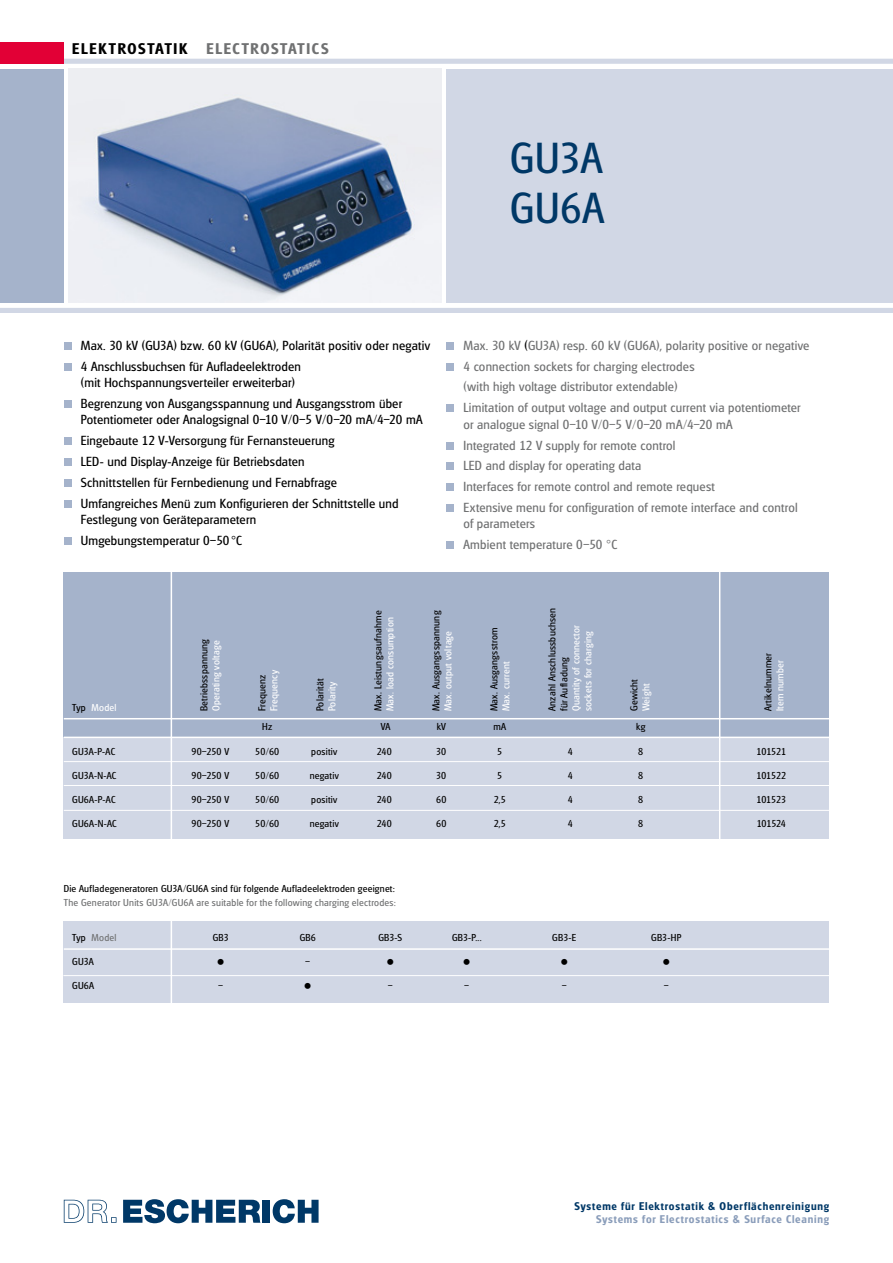
<style>
.page{position:relative;width:893px;height:1263px;background:#fff}
.page>*{position:absolute;margin:0;border:0;box-sizing:border-box;transform-origin:0 0}
.t1{font:42px/50.4px "Glasgow Serial";letter-spacing:.01em;color:#003867}
.t2{font:700 15px "Glasgow Serial";letter-spacing:.275em;color:#707172}
.t3{font:700 15px "Glasgow Serial";letter-spacing:.255em;color:#000}
.t4{font:12.75px/20.7px "Glasgow Serial";letter-spacing:.015em;color:#000}
.t5{font:12.75px/20.7px "Glasgow Serial";letter-spacing:.015em;color:#707172}
.t6{font:700 10.8px "Glasgow Serial";letter-spacing:.075em;color:#003867}
.t7{font:700 10.8px "Glasgow Serial";letter-spacing:.075em;color:#8a9dba}
.t8{font:9.75px/12px "Glasgow Serial";letter-spacing:.025em;color:#000}
.t9{font:9.75px/12px "Glasgow Serial";letter-spacing:.025em;color:#fff}
.t10{font:9.75px "Glasgow Serial";letter-spacing:.025em;color:#707172}
.s1{color:#000}
</style>
<div class="page">
<div style="left:0;top:69px;width:64px;height:234px;background:#a5b3cb"></div>
<div style="left:446px;top:69px;width:447px;height:234px;background:#d1d7e5"></div>
<div style="left:0;top:308px;width:893px;height:5px;background:#d1d7e5"></div>
<div style="left:0;top:59px;width:893px;height:5px;background:#d1d7e5"></div>
<div style="left:0;top:43px;width:64px;height:21px;background:#e20036"></div>
<svg style="left:64px;top:1200px;width:53px;height:23px"></svg>
<svg style="left:123px;top:1199px;width:137px;height:24px"></svg>
<div style="left:263px;top:1200px;width:7px;height:23px;background:#003867"></div>
<svg style="left:273px;top:1199px;width:46px;height:24px"></svg>
<img style="left:69px;top:69px;width:372px;height:234px">
<div style="left:446px;top:342px;width:8px;height:8px;background:#a5b3cb"></div>
<div style="left:446px;top:363px;width:8px;height:8px;background:#a5b3cb"></div>
<div style="left:446px;top:405px;width:8px;height:7px;background:#a5b3cb"></div>
<div style="left:446px;top:442px;width:8px;height:7px;background:#a5b3cb"></div>
<div style="left:446px;top:463px;width:8px;height:7px;background:#a5b3cb"></div>
<div style="left:446px;top:483px;width:8px;height:8px;background:#a5b3cb"></div>
<div style="left:446px;top:504px;width:8px;height:8px;background:#a5b3cb"></div>
<div style="left:446px;top:541px;width:8px;height:8px;background:#a5b3cb"></div>
<div style="left:64px;top:342px;width:7px;height:8px;background:#a5b3cb"></div>
<div style="left:64px;top:363px;width:7px;height:8px;background:#a5b3cb"></div>
<div style="left:64px;top:400px;width:7px;height:8px;background:#a5b3cb"></div>
<div style="left:64px;top:438px;width:7px;height:7px;background:#a5b3cb"></div>
<div style="left:64px;top:458px;width:7px;height:8px;background:#a5b3cb"></div>
<div style="left:64px;top:479px;width:7px;height:8px;background:#a5b3cb"></div>
<div style="left:64px;top:500px;width:7px;height:7px;background:#a5b3cb"></div>
<div style="left:64px;top:537px;width:7px;height:8px;background:#a5b3cb"></div>
<div style="left:64px;top:572px;width:765px;height:146px;background:#a5b3cb"></div>
<div style="left:64px;top:718px;width:765px;height:20px;background:#a5b3cb"></div>
<div style="left:64px;top:737px;width:765px;height:102px;background:#d1d7e5"></div>
<hr style="left:64px;top:718px;width:767px;height:1px;background:#fff">
<hr style="left:64px;top:737px;width:767px;height:1px;background:#fff">
<hr style="left:64px;top:761px;width:767px;height:1px;background:#fff">
<hr style="left:64px;top:785px;width:767px;height:1px;background:#fff">
<hr style="left:64px;top:810px;width:767px;height:1px;background:#fff">
<hr style="left:171px;top:571px;width:1px;height:283px;background:#fff">
<hr style="left:719px;top:571px;width:1px;height:283px;background:#fff">
<div style="left:64px;top:922px;width:765px;height:81px;background:#d1d7e5"></div>
<hr style="left:64px;top:948px;width:767px;height:2px;background:#fff">
<hr style="left:171px;top:914px;width:1px;height:94px;background:#fff">
<hr style="left:63px;top:975px;width:768px;height:1px;background:#fff">
<p class="t3" style="left:72px;top:39px;width:116px">elektrostatik</p>
<p class="t2" style="left:206px;top:39px;width:124px">electrostatics</p>
<h1 class="t1" style="left:510px;top:132px;width:95px">GU3A<br>GU6A</h1>
<p class="t4" style="left:81px;top:335px;width:351px">Max. 30 kV (GU3A) bzw. 60 kV (GU6A), Polarität positiv oder negativ<br>4 Anschlussbuchsen für Aufladeelektroden</p>
<p class="t4" style="left:81px;top:372px;width:323px">(mit Hochspannungsverteiler erweiterbar)<br>Begrenzung von Ausgangsspannung und Ausgangsstrom über</p>
<p class="t4" style="left:81px;top:409px;width:343px">Potentiometer oder Analogsignal 0–10 V/0–5 V/0–20 mA/4–20 mA Eingebaute 12 V-Versorgung für Fernansteuerung<br>LED- und Display-Anzeige für Betriebsdaten<br>Schnittstellen für Fernbedienung und Fernabfrage<br>Umfangreiches Menü zum Konfigurieren der Schnittstelle und</p>
<p class="t4" style="left:81px;top:509px;width:177px">Festlegung von Geräteparametern<br>Umgebungstemperatur 0–50 C</p>
<p class="t5" style="left:463px;top:335px;width:347px">Max. 30 kV <span class="s1">(</span>GU3A) resp. 60 kV (GU6A), polarity positive or negative 4 connection sockets for charging electrodes<br>(with high voltage distributor extendable)<br>Limitation of output voltage and output current via potentiometer</p>
<p class="t5" style="left:463px;top:414px;width:336px">or analogue signal 0–10 V/0–5 V/0–20 mA/4–20 mA<br>Integrated 12 V supply for remote control<br>LED and display for operating data<br>Interfaces for remote control and remote request<br>Extensive menu for configuration of remote interface and control</p>
<p class="t5" style="left:463px;top:513px;width:155px">of parameters<br>Ambient temperature 0–50 C</p>
<p class="t9" style="left:72px;top:702px;width:46px"><span class="s1">Typ</span> Model</p>
<p class="t8" style="left:198px;top:711px;width:74px;rotate:-90deg">Betriebsspannung</p>
<p class="t9" style="left:210px;top:711px;width:72px;rotate:-90deg">Operating voltage</p>
<p class="t8" style="left:256px;top:711px;width:38px;rotate:-90deg">Frequenz</p>
<p class="t9" style="left:268px;top:711px;width:43px;rotate:-90deg">Frequency</p>
<p class="t8" style="left:314px;top:711px;width:34px;rotate:-90deg">Polarität</p>
<p class="t9" style="left:326px;top:711px;width:31px;rotate:-90deg">Polarity</p>
<p class="t8" style="left:372px;top:711px;width:102px;rotate:-90deg">Max. Leistungsaufnahme</p>
<p class="t9" style="left:384px;top:711px;width:95px;rotate:-90deg">Max. load consumption</p>
<p class="t8" style="left:430px;top:711px;width:102px;rotate:-90deg">Max. Ausgangsspannung</p>
<p class="t9" style="left:442px;top:711px;width:82px;rotate:-90deg">Max. output voltage</p>
<p class="t8" style="left:488px;top:711px;width:85px;rotate:-90deg">Max. Ausgangsstrom</p>
<p class="t9" style="left:500px;top:711px;width:51px;rotate:-90deg">Max. current</p>
<p class="t8" style="left:546px;top:711px;width:105px;rotate:-90deg">Anzahl Anschlussbuchsen für Aufladung</p>
<p class="t9" style="left:570px;top:711px;width:88px;rotate:-90deg">Quantity of connector sockets for charging</p>
<p class="t8" style="left:628px;top:711px;width:34px;rotate:-90deg">Gewicht</p>
<p class="t9" style="left:640px;top:711px;width:29px;rotate:-90deg">Weight</p>
<p class="t8" style="left:262px;top:721px;width:12px">Hz</p>
<p class="t8" style="left:381px;top:721px;width:11px">VA</p>
<p class="t8" style="left:437px;top:721px;width:11px">kV</p>
<p class="t8" style="left:493px;top:721px;width:14px">mA</p>
<p class="t8" style="left:636px;top:721px;width:11px">kg</p>
<p class="t8" style="left:762px;top:711px;width:60px;rotate:-90deg">Artikelnummer</p>
<p class="t9" style="left:774px;top:711px;width:53px;rotate:-90deg">Item number</p>
<p class="t8" style="left:72px;top:745px;width:44px">GU3A-P-AC</p>
<p class="t8" style="left:191px;top:745px;width:39px">90–250 V</p>
<p class="t8" style="left:255px;top:745px;width:25px">50/60</p>
<p class="t8" style="left:311px;top:745px;width:28px">positiv</p>
<p class="t8" style="left:377px;top:745px;width:16px">240</p>
<p class="t8" style="left:436px;top:745px;width:12px">30</p>
<p class="t8" style="left:497px;top:745px;width:7px">5</p>
<p class="t8" style="left:568px;top:745px;width:7px">4</p>
<p class="t8" style="left:638px;top:745px;width:7px">8</p>
<p class="t8" style="left:757px;top:745px;width:31px">101521</p>
<p class="t8" style="left:72px;top:769px;width:46px">GU3A-N-AC</p>
<p class="t8" style="left:191px;top:769px;width:39px">90–250 V</p>
<p class="t8" style="left:255px;top:769px;width:25px">50/60</p>
<p class="t8" style="left:310px;top:769px;width:31px">negativ</p>
<p class="t8" style="left:377px;top:769px;width:16px">240</p>
<p class="t8" style="left:436px;top:769px;width:12px">30</p>
<p class="t8" style="left:497px;top:769px;width:7px">5</p>
<p class="t8" style="left:568px;top:769px;width:7px">4</p>
<p class="t8" style="left:638px;top:769px;width:7px">8</p>
<p class="t8" style="left:756px;top:769px;width:31px">101522</p>
<p class="t8" style="left:72px;top:793px;width:45px">GU6A-P-AC</p>
<p class="t8" style="left:191px;top:793px;width:39px">90–250 V</p>
<p class="t8" style="left:255px;top:793px;width:25px">50/60</p>
<p class="t8" style="left:311px;top:793px;width:28px">positiv</p>
<p class="t8" style="left:377px;top:793px;width:16px">240</p>
<p class="t8" style="left:436px;top:793px;width:12px">60</p>
<p class="t8" style="left:494px;top:793px;width:14px">2,5</p>
<p class="t8" style="left:568px;top:793px;width:7px">4</p>
<p class="t8" style="left:638px;top:793px;width:7px">8</p>
<p class="t8" style="left:756px;top:793px;width:31px">101523</p>
<p class="t8" style="left:72px;top:817px;width:46px">GU6A-N-AC</p>
<p class="t8" style="left:191px;top:817px;width:39px">90–250 V</p>
<p class="t8" style="left:255px;top:817px;width:25px">50/60</p>
<p class="t8" style="left:310px;top:817px;width:31px">negativ</p>
<p class="t8" style="left:377px;top:817px;width:16px">240</p>
<p class="t8" style="left:436px;top:817px;width:12px">60</p>
<p class="t8" style="left:494px;top:817px;width:14px">2,5</p>
<p class="t8" style="left:568px;top:817px;width:7px">4</p>
<p class="t8" style="left:638px;top:817px;width:7px">8</p>
<p class="t8" style="left:757px;top:817px;width:31px">101524</p>
<p class="t8" style="left:64px;top:883px;width:333px">Die Aufladegeneratoren GU3A/GU6A sind für folgende Aufladeelektroden geeignet:</p>
<p class="t10" style="left:64px;top:896px;width:334px">The Generator Units GU3A/GU6A are suitable for the following charging electrodes:</p>
<p class="t10" style="left:72px;top:932px;width:46px"><span class="s1">Typ</span> Model</p>
<p class="t8" style="left:213px;top:931px;width:18px">GB3</p>
<p class="t8" style="left:300px;top:931px;width:18px">GB6</p>
<p class="t8" style="left:378px;top:931px;width:25px">GB3-S</p>
<p class="t8" style="left:452px;top:931px;width:31px">GB3-P...</p>
<p class="t8" style="left:552px;top:931px;width:26px">GB3-E</p>
<p class="t8" style="left:651px;top:931px;width:32px">GB3-HP</p>
<p class="t8" style="left:72px;top:956px;width:23px">GU3A</p>
<p class="t8" style="left:305px;top:956px;width:7px">–</p>
<p class="t8" style="left:72px;top:980px;width:23px">GU6A</p>
<p class="t8" style="left:218px;top:980px;width:7px">–</p>
<p class="t8" style="left:388px;top:980px;width:7px">–</p>
<p class="t8" style="left:464px;top:980px;width:7px">–</p>
<p class="t8" style="left:562px;top:980px;width:7px">–</p>
<p class="t8" style="left:664px;top:980px;width:7px">–</p>
<p class="t6" style="left:575px;top:1199px;width:256px">Systeme für Elektrostatik &amp; Oberflächenreinigung</p>
<p class="t7" style="left:596px;top:1212px;width:235px">Systems for Electrostatics &amp; Surface Cleaning</p>
</div>
